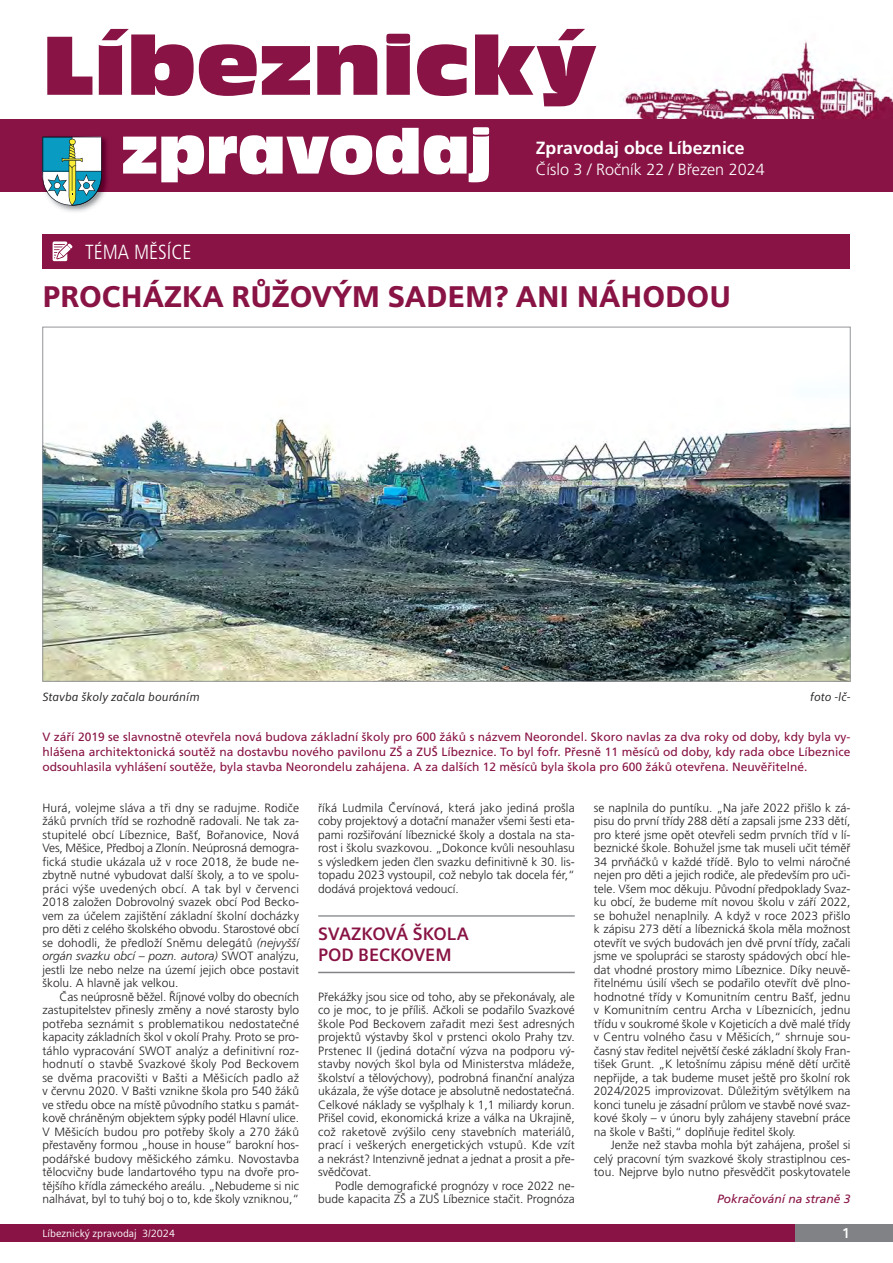
<style>
.page{position:relative;width:893px;height:1263px;background:#fff}
.page>*{position:absolute;margin:0;border:0;box-sizing:border-box;transform-origin:0 0}
.t1{font:87px "Antique Oli Com";color:#881344;scale:1.1 1}
.t2{font:66px "Antique Oli Com";color:#fff}
.t3{font:900 30px "Siemens Sans OT";color:#881344}
.t4{font:300 condensed 20.4px "Frutiger CE";color:#fff}
.t5{font:700 18px/21px "Siemens Sans OT";color:#881344}
.t6{font:700 17.7px "Frutiger CE";color:#fff}
.t7{font:300 16.2px "Frutiger CE";color:#fff}
.t8{font:700 14.25px "Siemens Sans OT";color:#fff}
.t9{font:300 12px/13.5px "Frutiger CE";color:#231f20;text-align:justify}
.t10{font:12px/15px "Frutiger CE";color:#881344;text-align:justify}
.t11{font:italic 12px "Siemens Sans OT";color:#231f20}
.t12{font:italic 12px "Frutiger CE";color:#881344}
.t13{font:10.5px "Siemens Sans OT";color:#fff}
.s1{font-style:italic}
</style>
<div class="page">
<div style="left:793px;top:1225px;width:100px;height:17px;background:#808285"></div>
<div style="left:0;top:1225px;width:795px;height:17px;background:#881344"></div>
<div style="left:0;top:120px;width:893px;height:72px;background:#881344"></div>
<img style="left:42px;top:136px;width:65px;height:76px">
<img style="left:123px;top:136px;width:1px;height:38px">
<svg style="left:43px;top:137px;width:59px;height:69px;background:#87babb"></svg>
<img style="left:577px;top:28px;width:316px;height:92px">
<img style="left:577px;top:29px;width:19px;height:77px">
<hr style="left:318px;top:915px;width:257px;height:2px;background:#939598">
<hr style="left:318px;top:972px;width:257px;height:1px;background:#808285">
<div style="left:43px;top:234px;width:807px;height:34px;background:#881344"></div>
<svg style="left:53px;top:241px;width:19px;height:20px"></svg>
<img style="left:45px;top:417px;width:803px;height:262px">
<h1 class="t1" style="left:43px;top:14px;width:506px">Líbeznický</h1>
<h2 class="t2" style="left:121px;top:112px;width:372px">zpravodaj</h2>
<h3 class="t6" style="left:536px;top:141px;width:210px">Zpravodaj obce Líbeznice</h3>
<h3 class="t7" style="left:536px;top:163px;width:230px">Číslo 3 / Ročník 22 / Březen 2024</h3>
<h3 class="t4" style="left:85px;top:242px;width:108px">TÉMA MĚSÍCE</h3>
<h3 class="t3" style="left:43px;top:279px;width:690px">PROCHÁZKA RŮŽOVÝM SADEM? ANI NÁHODOU</h3>
<p class="t11" style="left:43px;top:690px;width:159px">Stavba školy začala bouráním</p>
<p class="t11" style="left:810px;top:690px;width:42px">foto -lč-</p>
<p class="t10" style="left:43px;top:730px;width:809px">V září 2019 se slavnostně otevřela nová budova základní školy pro 600 žáků s názvem Neorondel. Skoro navlas za dva roky od doby, kdy byla vy&shy;hlášena architektonická soutěž na dostavbu nového pavilonu ZŠ a ZUŠ Líbeznice. To byl fofr. Přesně 11 měsíců od doby, kdy rada obce Líbeznice odsouhlasila vyhlášení soutěže, byla stavba Neorondelu zahájena. A za dalších 12 měsíců byla škola pro 600 žáků otevřena. Neuvěřitelné.</p>
<p class="t9" style="left:43px;top:802px;width:258px">Hurá, volejme sláva a tři dny se radujme. Rodiče žáků prvních tříd se rozhodně radovali. Ne tak za&shy;stupitelé obcí Líbeznice, Bašť, Bořanovice, Nová Ves, Měšice, Předboj a Zlonín. Neúprosná demogra&shy;fická studie ukázala už v roce 2018, že bude ne&shy;zbytně nutné vybudovat další školy, a to ve spolu&shy;práci výše uvedených obcí. A tak byl v červenci 2018 založen Dobrovolný svazek obcí Pod Becko&shy;vem za účelem zajištění základní školní docházky pro děti z celého školského obvodu. Starostové obcí se dohodli, že předloží Sněmu delegátů <span class="s1">(nejvyšší orgán svazku obcí – pozn. autora)</span> SWOT analýzu, jestli lze nebo nelze na území jejich obce postavit školu. A hlavně jak velkou.</p>
<p class="t9" style="left:43px;top:991px;width:258px;text-indent:17px">Čas neúprosně běžel. Říjnové volby do obecních zastupitelstev přinesly změny a nové starosty bylo potřeba seznámit s problematikou nedostatečné kapacity základních škol v okolí Prahy. Proto se pro&shy;táhlo vypracování SWOT analýz a definitivní roz&shy;hodnutí o stavbě Svazkové školy Pod Beckovem se dvěma pracovišti v Bašti a Měšicích padlo až v červnu 2020. V Bašti vznikne škola pro 540 žáků ve středu obce na místě původního statku s památ&shy;kově chráněným objektem sýpky podél Hlavní ulice.<br>V Měšicích budou pro potřeby školy a 270 žáků přestavěny formou „house in house“ barokní hos&shy;podářské budovy měšického zámku. Novostavba tělocvičny bude landartového typu na dvoře pro&shy;tějšího křídla zámeckého areálu. „Nebudeme si nic nalhávat, byl to tuhý boj o to, kde školy vzniknou,“</p>
<p class="t9" style="left:318px;top:802px;width:258px">říká Ludmila Červínová, která jako jediná prošla coby projektový a dotační manažer všemi šesti eta&shy;pami rozšiřování líbeznické školy a dostala na sta&shy;rost i školu svazkovou. „Dokonce kvůli nesouhlasu s výsledkem jeden člen svazku definitivně k 30. lis&shy;topadu 2023 vystoupil, což nebylo tak docela fér,“ dodává projektová vedoucí.</p>
<h3 class="t5" style="left:318px;top:925px;width:152px">SVAZKOVÁ ŠKOLA<br>POD BECKOVEM</h3>
<p class="t9" style="left:318px;top:991px;width:258px">Překážky jsou sice od toho, aby se překonávaly, ale co je moc, to je příliš. Ačkoli se podařilo Svazkové škole Pod Beckovem zařadit mezi šest adresných projektů výstavby škol v prstenci okolo Prahy tzv.<br>Prstenec II (jediná dotační výzva na podporu vý&shy;stavby nových škol byla od Ministerstva mládeže, školství a tělovýchovy), podrobná finanční analýza ukázala, že výše dotace je absolutně nedostatečná.<br>Celkové náklady se vyšplhaly k 1,1 miliardy korun.<br>Přišel covid, ekonomická krize a válka na Ukrajině, což raketově zvýšilo ceny stavebních materiálů, prací i veškerých energetických vstupů. Kde vzít a nekrást? Intenzivně jednat a jednat a prosit a pře&shy;svědčovat.</p>
<p class="t9" style="left:318px;top:1180px;width:258px;text-align:right">Podle demografické prognózy v roce 2022 ne&shy;bude kapacita ZŠ a ZUŠ Líbeznice stačit. Prognóza</p>
<p class="t9" style="left:594px;top:802px;width:258px">se naplnila do puntíku. „Na jaře 2022 přišlo k zá&shy;pisu do první třídy 288 dětí a zapsali jsme 233 dětí, pro které jsme opět otevřeli sedm prvních tříd v lí&shy;beznické škole. Bohužel jsme tak museli učit téměř 34 prvňáčků v každé třídě. Bylo to velmi náročné nejen pro děti a jejich rodiče, ale především pro uči&shy;tele. Všem moc děkuju. Původní předpoklady Svaz&shy;ku obcí, že budeme mít novou školu v září 2022, se bohužel nenaplnily. A když v roce 2023 přišlo k zápisu 273 dětí a líbeznická škola měla možnost otevřít ve svých budovách jen dvě první třídy, začali jsme ve spolupráci se starosty spádových obcí hle&shy;dat vhodné prostory mimo Líbeznice. Díky neuvě&shy;řitelnému úsilí všech se podařilo otevřít dvě plno&shy;hodnotné třídy v Komunitním centru Bašť, jednu v Komunitním centru Archa v Líbeznicích, jednu třídu v soukromé škole v Kojeticích a dvě malé třídy v Centru volného času v Měšicích,“ shrnuje sou&shy;časný stav ředitel největší české základní školy Fran&shy;tišek Grunt. „K letošnímu zápisu méně dětí určitě nepřijde, a tak budeme muset ještě pro školní rok 2024/2025 improvizovat. Důležitým světýlkem na konci tunelu je zásadní průlom ve stavbě nové svaz&shy;kové školy – v únoru byly zahájeny stavební práce na škole v Bašti,“ doplňuje ředitel školy.</p>
<p class="t9" style="left:594px;top:1139px;width:258px;text-indent:17px">Jenže než stavba mohla být zahájena, prošel si celý pracovní tým svazkové školy strastiplnou ces&shy;tou. Nejprve bylo nutno přesvědčit poskytovatele</p>
<p class="t12" style="left:717px;top:1194px;width:135px">Pokračování na straně 3</p>
<p class="t13" style="left:43px;top:1229px;width:134px">Líbeznický zpravodaj 3/2024</p>
<p class="t8" style="left:842px;top:1228px;width:10px">1</p>
</div>
